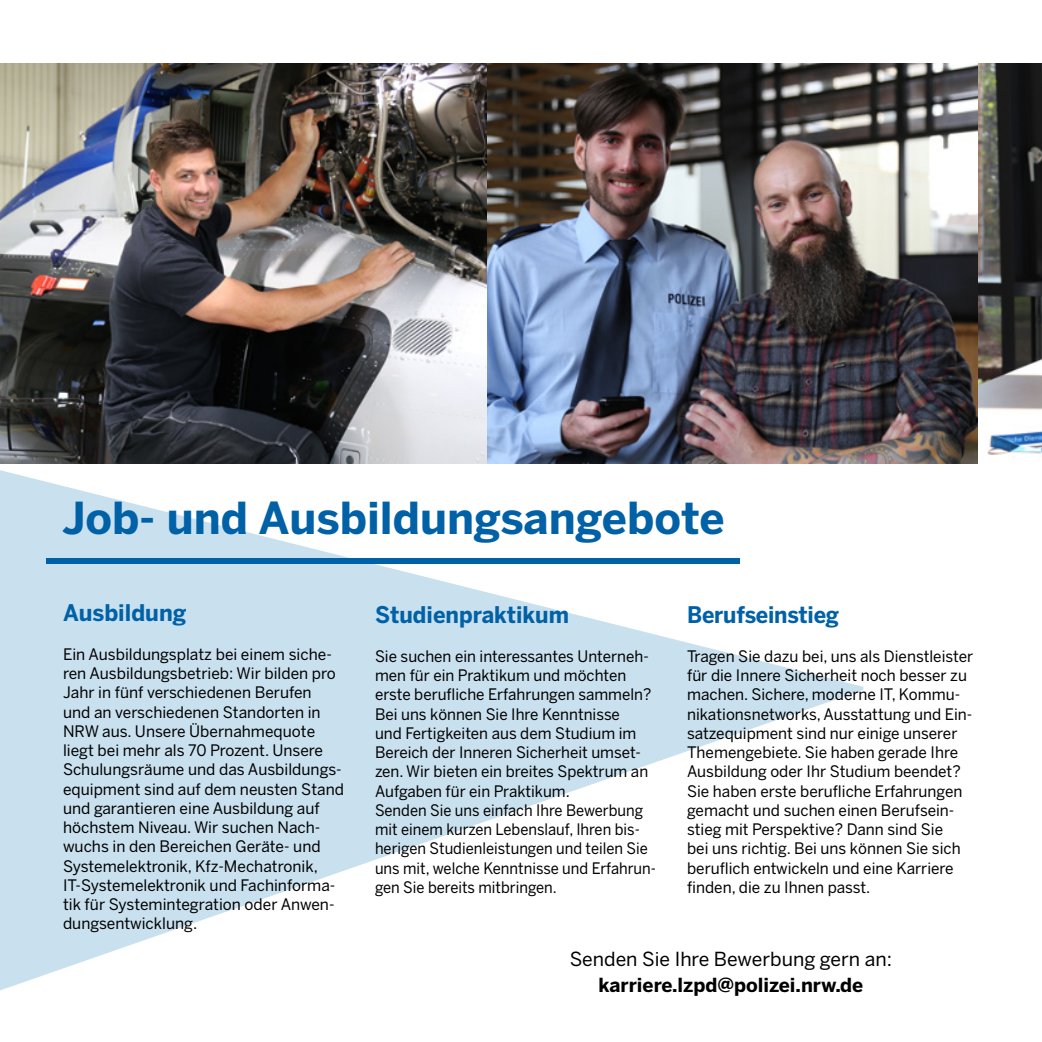
<style>
.page{position:relative;width:1042px;height:1042px;background:#fff}
.page>*{position:absolute;margin:0;border:0;box-sizing:border-box;transform-origin:0 0}
.t1{font:700 43.75px "Benton Sans";color:#0061a7}
.t2{font:700 22.75px "Benton Sans";color:#0061a7;scale:.96 1}
.t3{font:700 22.75px "Benton Sans";color:#0061a7;scale:.95 1}
.t4{font:700 22.75px "Benton Sans";color:#0061a7}
.t5{font:19.25px "Benton Sans";color:#000}
.t6{font:700 19.25px "Benton Sans";color:#000}
.t7{font:15.75px/19.2px "Benton Sans";color:#000}
.t8{font:15.75px/19.2px "Benton Sans";color:#000;scale:.96 1}
</style>
<div class="page">
<svg style="left:0;top:470px;width:863px;height:520px;fill:#c9e0ee"></svg>
<img style="left:486px;top:63px;width:556px;height:401px">
<img style="left:0;top:63px;width:486px;height:401px">
<div style="left:47px;top:558px;width:693px;height:6px;background:#0061a7"></div>
<h1 class="t1" style="left:62px;top:492px;width:664px">Job- und Ausbildungsangebote</h1>
<h2 class="t4" style="left:63px;top:599px;width:125px">Ausbildung</h2>
<p class="t7" style="left:63px;top:644px;width:282px">Ein Ausbildungsplatz bei einem siche&shy;ren Ausbildungsbetrieb: Wir bilden pro Jahr in fünf verschiedenen Berufen<br>und an verschiedenen Standorten in NRW aus. Unsere Übernahmequote liegt bei mehr als 70 Prozent. Unsere Schulungsräume und das Ausbildungs&shy;equipment sind auf dem neusten Stand und garantieren eine Ausbildung auf höchstem Niveau. Wir suchen Nach&shy;wuchs in den Bereichen Geräte- und Systemelektronik, Kfz-Mechatronik, IT-Systemelektronik und Fachinforma&shy;tik für Systemintegration oder Anwen&shy;dungsentwicklung.</p>
<h2 class="t2" style="left:375px;top:601px;width:204px">Studienpraktikum</h2>
<p class="t8" style="left:375px;top:646px;width:294px">Sie suchen ein interessantes Unterneh&shy;men für ein Praktikum und möchten erste berufliche Erfahrungen sammeln?<br>Bei uns können Sie Ihre Kenntnisse<br>und Fertigkeiten aus dem Studium im Bereich der Inneren Sicherheit umset&shy;zen. Wir bieten ein breites Spektrum an Aufgaben für ein Praktikum.<br>Senden Sie uns einfach Ihre Bewerbung mit einem kurzen Lebenslauf, Ihren bis&shy;herigen Studienleistungen und teilen Sie uns mit, welche Kenntnisse und Erfahrun&shy;gen Sie bereits mitbringen.</p>
<h2 class="t3" style="left:687px;top:601px;width:162px">Berufseinstieg</h2>
<p class="t7" style="left:687px;top:646px;width:288px">Tragen Sie dazu bei, uns als Dienstleister für die Innere Sicherheit noch besser zu machen. Sichere, moderne IT, Kommu&shy;nikationsnetworks, Ausstattung und Ein&shy;satzequipment sind nur einige unserer Themengebiete. Sie haben gerade Ihre Ausbildung oder Ihr Studium beendet?<br>Sie haben erste berufliche Erfahrungen gemacht und suchen einen Berufsein&shy;stieg mit Perspektive? Dann sind Sie<br>bei uns richtig. Bei uns können Sie sich beruflich entwickeln und eine Karriere finden, die zu Ihnen passt.</p>
<p class="t5" style="left:570px;top:947px;width:324px">Senden Sie Ihre Bewerbung gern an:</p>
<p class="t6" style="left:598px;top:973px;width:266px">karriere.lzpd@polizei.nrw.de</p>
</div>
